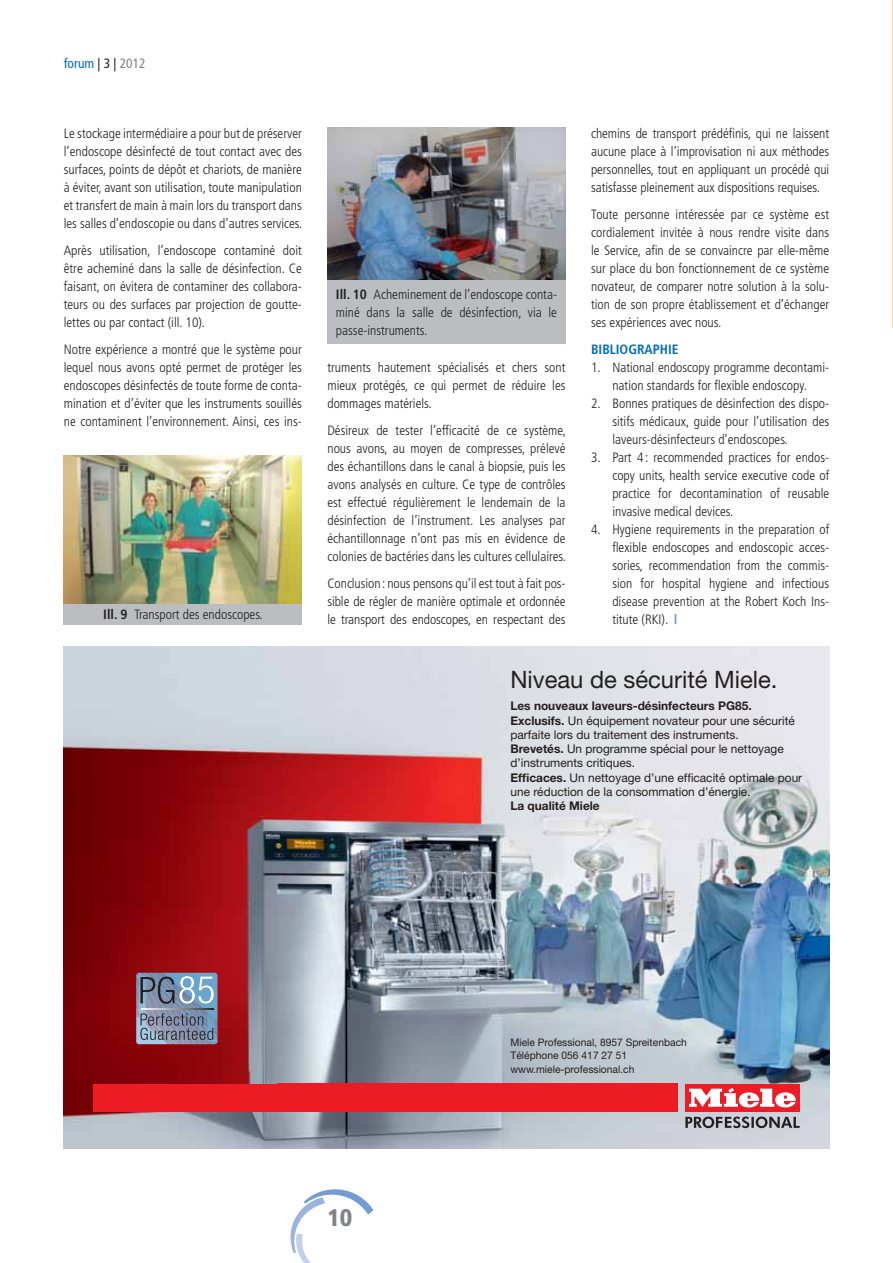
<style>
.page{position:relative;width:893px;height:1263px;background:#fff}
.page>*{position:absolute;margin:0;border:0;box-sizing:border-box;transform-origin:0 0}
.t1{font:24px "Helvetica Neue";color:#231f20}
.t2{font:900 condensed 24px "Frutiger";color:#808285}
.t3{font:300 condensed 13.5px/18px "Frutiger";color:#231f20;text-align:justify}
.t4{font:700 condensed 13.5px "Frutiger";color:#006cb6}
.t5{font:condensed 13.5px "Frutiger";color:#006cb6}
.t6{font:12px/14.2px "Helvetica Neue";color:#231f20}
.t7{font:700 12px "Helvetica Neue";color:#231f20}
.t8{font:10.5px/13.5px "Helvetica Neue";color:#231f20}
.s1{color:#231f20}
.s2{color:#808285}
.s3{font-weight:700}
.s4{font-weight:900;font-stretch:normal;color:#739dd2}
</style>
<div class="page">
<svg style="left:290px;top:1189px;width:83px;height:74px"></svg>
<div style="left:327px;top:280px;width:239px;height:64px;background:#bbbdc0"></div>
<img style="left:327px;top:128px;width:239px;height:152px">
<div style="left:64px;top:603px;width:238px;height:21px;background:#bbbdc0"></div>
<img style="left:64px;top:455px;width:238px;height:148px">
<img style="left:64px;top:646px;width:765px;height:502px">
<svg style="left:136px;top:973px;width:81px;height:72px;background:#7c91ab"></svg>
<svg style="left:145px;top:1008px;width:45px;height:2px"></svg>
<svg style="left:190px;top:1008px;width:23px;height:2px"></svg>
<div style="left:277px;top:1084px;width:400px;height:28px;background:#ed1c24"></div>
<svg style="left:685px;top:1116px;width:115px;height:12px"></svg>
<div style="left:685px;top:1084px;width:115px;height:28px;background:#ed1c24"></div>
<svg style="left:689px;top:1088px;width:107px;height:19px"></svg>
<div style="left:94px;top:1084px;width:364px;height:28px;background:#ed1c24"></div>
<p class="t5" style="left:64px;top:58px;width:83px">forum <span class="s1">| 3 |</span> <span class="s2">2012</span></p>
<p class="t3" style="left:64px;top:125px;width:240px">Le stockage intermédiaire a pour but de préserver l’endoscope désinfecté de tout contact avec des surfaces, points de dépôt et chariots, de manière à éviter, avant son utilisation, toute manipulation et transfert de main à main lors du transport dans les salles d’endoscopie ou dans d’autres services.</p>
<p class="t3" style="left:64px;top:242px;width:240px">Après utilisation, l’endoscope contaminé doit être acheminé dans la salle de désinfection. Ce faisant, on évitera de contaminer des collabora&shy;teurs ou des surfaces par projection de goutte&shy;lettes ou par contact (ill. 10).</p>
<p class="t3" style="left:64px;top:341px;width:240px">Notre expérience a montré que le système pour lequel nous avons opté permet de protéger les endoscopes désinfectés de toute forme de conta&shy;mination et d’éviter que les instruments souillés ne contaminent l’environnement. Ainsi, ces ins-</p>
<p class="t3" style="left:103px;top:606px;width:161px"><span class="s3">Ill. 9</span> Transport des endoscopes.</p>
<p class="t3" style="left:336px;top:286px;width:223px"><span class="s3">Ill. 10</span> Acheminement de l’endoscope conta&shy;miné dans la salle de désinfection, via le passe-instruments.</p>
<p class="t3" style="left:327px;top:360px;width:240px">truments hautement spécialisés et chers sont mieux protégés, ce qui permet de réduire les dommages matériels.</p>
<p class="t3" style="left:327px;top:423px;width:240px">Désireux de tester l’efficacité de ce système, nous avons, au moyen de compresses, prélevé des échantillons dans le canal à biopsie, puis les avons analysés en culture. Ce type de contrôles est effectué régulièrement le lendemain de la désinfection de l’instrument. Les analyses par échantillonnage n’ont pas mis en évidence de colonies de bactéries dans les cultures cellulaires.</p>
<p class="t3" style="left:327px;top:576px;width:240px">Conclusion : nous pensons qu’il est tout à fait pos&shy;sible de régler de manière optimale et ordonnée le transport des endoscopes, en respectant des</p>
<p class="t3" style="left:591px;top:125px;width:240px">chemins de transport prédéfinis, qui ne laissent aucune place à l’improvisation ni aux méthodes personnelles, tout en appliquant un procédé qui satisfasse pleinement aux dispositions requises.</p>
<p class="t3" style="left:591px;top:206px;width:240px">Toute personne intéressée par ce système est cordialement invitée à nous rendre visite dans le Service, afin de se convaincre par elle-même sur place du bon fonctionnement de ce système novateur, de comparer notre solution à la solu&shy;tion de son propre établissement et d’échanger ses expériences avec nous.</p>
<p class="t4" style="left:591px;top:343px;width:89px">BIBLIOGRAPHIE</p>
<p class="t3" style="left:591px;top:359px;width:240px;text-align:center">1. National endoscopy programme decontami&shy;nation standards for flexible endoscopy.</p>
<p class="t3" style="left:612px;top:395px;width:218px;text-indent:-21px">2. Bonnes pratiques de désinfection des dispo&shy;sitifs médicaux, guide pour l’utilisation des laveurs-désinfecteurs d’endoscopes.</p>
<p class="t3" style="left:612px;top:449px;width:218px;text-indent:-21px">3. Part 4 : recommended practices for endos&shy;copy units, health service executive code of practice for decontamination of reusable invasive medical devices.</p>
<p class="t3" style="left:612px;top:521px;width:218px;text-indent:-21px">4. Hygiene requirements in the preparation of flexible endoscopes and endoscopic acces&shy;sories, recommendation from the commis&shy;sion for hospital hygiene and infectious disease prevention at the Robert Koch Ins&shy;titute (RKI). <span class="s4">|</span></p>
<h1 class="t1" style="left:510px;top:670px;width:269px">Niveau de sécurité Miele.</h1>
<p class="t6" style="left:510px;top:700px;width:293px"><span class="s3">Les nouveaux laveurs-désinfecteurs PG85.<br>Exclusifs.</span> Un équipement novateur pour une sécurité parfaite lors du traitement des instruments.<br><span class="s3">Brevetés.</span> Un programme spécial pour le nettoyage d’instruments critiques.<br><span class="s3">Efficaces.</span> Un nettoyage d’une efficacité optimale pour une réduction de la consommation d’énergie.</p>
<p class="t7" style="left:510px;top:801px;width:91px">La qualité Miele</p>
<h1 class="t2" style="left:327px;top:1208px;width:26px">10</h1>
<p class="t8" style="left:510px;top:1036px;width:178px">Miele Professional, 8957 Spreitenbach<br>Téléphone 056 417 27 51 www.miele-professional.ch</p>
</div>
